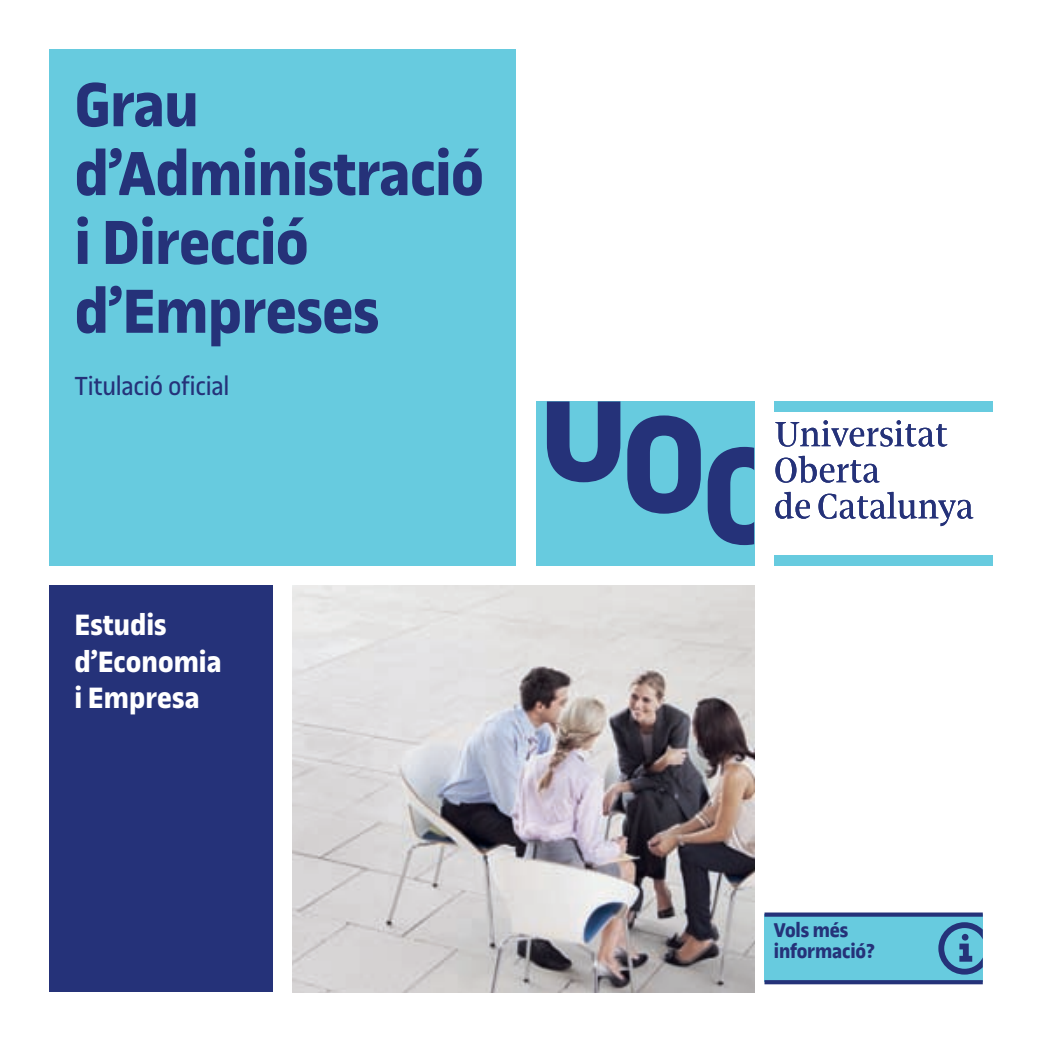
<style>
.page{position:relative;width:1042px;height:1042px;background:#fff}
.page>*{position:absolute;margin:0;border:0;box-sizing:border-box;transform-origin:0 0}
.t1{font:700 66.5px/68.8px "UOC Sans";letter-spacing:-.01em;color:#253279}
.t2{font:700 31.5px/36.8px "UOC Sans";letter-spacing:-.01em;color:#fff}
.t3{font:28px "UOC Sans";letter-spacing:-.01em;color:#253279}
.t4{font:700 21.53px/21px "UOC Sans";letter-spacing:-.01em;color:#253279}
</style>
<div class="page">
<div style="left:50px;top:50px;width:466px;height:516px;background:#67cbdf"></div>
<img style="left:293px;top:585px;width:461px;height:407px">
<div style="left:50px;top:585px;width:223px;height:407px;background:#253279"></div>
<div style="left:536px;top:401px;width:218px;height:165px;background:#67cbdf"></div>
<svg style="left:627px;top:415px;width:74px;height:99px"></svg>
<svg style="left:547px;top:401px;width:73px;height:81px"></svg>
<svg style="left:708px;top:447px;width:46px;height:98px"></svg>
<svg style="left:775px;top:492px;width:198px;height:34px"></svg>
<svg style="left:775px;top:456px;width:104px;height:27px"></svg>
<svg style="left:775px;top:420px;width:172px;height:27px"></svg>
<div style="left:774px;top:401px;width:219px;height:11px;background:#67cbdf"></div>
<div style="left:774px;top:555px;width:219px;height:11px;background:#67cbdf"></div>
<div style="left:764px;top:914px;width:219px;height:68px;background:#67cbdf"></div>
<svg style="left:764px;top:912px;width:219px;height:4px"></svg>
<svg style="left:764px;top:980px;width:219px;height:4px"></svg>
<svg style="left:938px;top:922px;width:45px;height:52px"></svg>
<p class="t1" style="left:74px;top:71px;width:411px">Grau d’Administració i Direcció d’Empreses</p>
<p class="t3" style="left:74px;top:370px;width:156px">Titulació oficial</p>
<p class="t2" style="left:74px;top:606px;width:146px">Estudis d’Economia i Empresa</p>
<p class="t4" style="left:774px;top:919px;width:103px">Vols més informació?</p>
</div>
